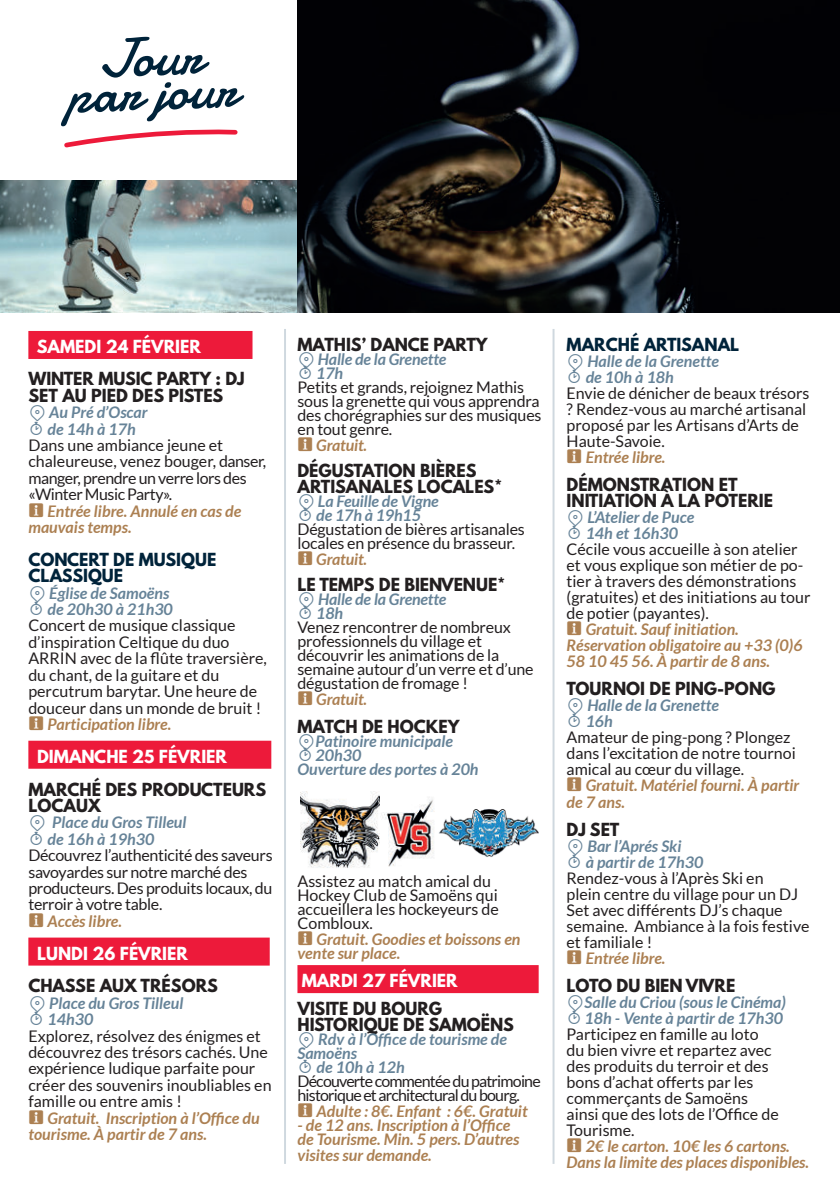
<style>
.page{position:relative;width:840px;height:1191px;background:#fff}
.page>*{position:absolute;margin:0;border:0;box-sizing:border-box;transform-origin:0 0}
.t1{font:54.6px "Damion";color:#00233a}
.t2{font:16px/16px "Lato";color:#231f20}
.t3{font:italic 700 16px/16px "Lato";color:#ac8052}
.t4{font:italic 700 16px/16px "Lato";color:#668398}
.t5{font:700 16px/16px "League Spartan";color:#231f20}
.t6{font:16px/16.4px "Lato";letter-spacing:-.02em;color:#231f20}
.t7{font:16px/16.4px "Lato";letter-spacing:-.03em;color:#231f20}
.t8{font:16px/14px "Lato";letter-spacing:-.05em;color:#231f20}
.t9{font:700 16px "League Spartan";color:#fff}
.t10{font:700 16px/16.4px "League Spartan";color:#00233a}
</style>
<div class="page">
<img style="left:0;top:181px;width:297px;height:131px">
<img style="left:297px;top:0;width:542px;height:312px">
<hr style="left:284px;top:329px;width:2px;height:834px;background:#668398">
<hr style="left:552px;top:329px;width:2px;height:834px;background:#668398">
<div style="left:297px;top:965px;width:241px;height:28px;background:#ed1a3a"></div>
<div style="left:28px;top:331px;width:224px;height:28px;background:#ed1a3a"></div>
<div style="left:28px;top:740px;width:243px;height:28px;background:#ed1a3a"></div>
<div style="left:28px;top:937px;width:241px;height:28px;background:#ed1a3a"></div>
<svg style="left:64px;top:129px;width:174px;height:19px"></svg>
<img style="left:301px;top:791px;width:58px;height:77px">
<img style="left:447px;top:809px;width:91px;height:48px">
<img style="left:359px;top:791px;width:88px;height:77px">
<h1 class="t1" style="left:98px;top:39px;width:105px;rotate:-2deg">Jour</h1>
<h1 class="t1" style="left:66px;top:74px;width:172px;rotate:-2deg">par jour</h1>
<p class="t9" style="left:37px;top:334px;width:165px">SAMEDI 24 FÉVRIER</p>
<p class="t5" style="left:28px;top:369px;width:218px">WINTER MUSIC PARTY : DJ<br>SET AU PIED DES PISTES</p>
<p class="t4" style="left:47px;top:404px;width:102px">Au Pré d’Oscar de 14h à 17h</p>
<p class="t7" style="left:28px;top:437px;width:239px">Dans une ambiance jeune et chaleureuse, venez bouger, danser, manger, prendre un verre lors des «Winter Music Party».</p>
<p class="t3" style="left:28px;top:503px;width:214px;text-indent:19px">Entrée libre. Annulé en cas de mauvais temps.</p>
<p class="t10" style="left:28px;top:550px;width:189px">CONCERT DE MUSIQUE<br>CLASSIQUE</p>
<p class="t4" style="left:47px;top:585px;width:127px">Église de Samoëns de 20h30 à 21h30</p>
<p class="t2" style="left:28px;top:617px;width:240px">Concert de musique classique d’inspiration Celtique du duo<br>ARRIN avec de la flûte traversière, du chant, de la guitare et du percutrum barytar. Une heure de douceur dans un monde de bruit !</p>
<p class="t3" style="left:47px;top:716px;width:125px">Participation libre.</p>
<p class="t9" style="left:37px;top:744px;width:191px">DIMANCHE 25 FÉVRIER</p>
<p class="t5" style="left:28px;top:779px;width:239px">MARCHÉ DES PRODUCTEURS<br>LOCAUX</p>
<p class="t4" style="left:47px;top:814px;width:140px;text-indent:5px">Place du Gros Tilleul de 16h à 19h30</p>
<p class="t6" style="left:28px;top:847px;width:246px">Découvrez l’authenticité des saveurs savoyardes sur notre marché des producteurs. Des produits locaux, du terroir à votre table.</p>
<p class="t3" style="left:47px;top:913px;width:76px">Accès libre.</p>
<p class="t9" style="left:37px;top:941px;width:152px">LUNDI 26 FÉVRIER</p>
<p class="t5" style="left:28px;top:976px;width:191px">CHASSE AUX TRÉSORS</p>
<p class="t4" style="left:47px;top:995px;width:137px">Place du Gros Tilleul<br>14h30</p>
<p class="t2" style="left:28px;top:1027px;width:244px">Explorez, résolvez des énigmes et découvrez des trésors cachés. Une expérience ludique parfaite pour créer des souvenirs inoubliables en famille ou entre amis !</p>
<p class="t3" style="left:28px;top:1110px;width:233px;text-indent:19px">Gratuit. Inscription à l’Office du tourisme. À partir de 7 ans.</p>
<p class="t5" style="left:297px;top:335px;width:192px">MATHIS’ DANCE PARTY</p>
<p class="t4" style="left:316px;top:352px;width:132px;line-height:14px">Halle de la Grenette<br>17h</p>
<p class="t2" style="left:297px;top:380px;width:245px;line-height:14px">Petits et grands, rejoignez Mathis sous la grenette qui vous apprendra des chorégraphies sur des musiques en tout genre.</p>
<p class="t3" style="left:316px;top:437px;width:52px">Gratuit.</p>
<p class="t5" style="left:297px;top:461px;width:206px">DÉGUSTATION BIÈRES<br>ARTISANALES LOCALES*</p>
<p class="t4" style="left:316px;top:494px;width:124px;line-height:14px">La Feuille de Vigne de 17h à 19h15</p>
<p class="t2" style="left:297px;top:522px;width:229px;line-height:14px">Dégustation de bières artisanales locales en présence du brasseur.</p>
<p class="t3" style="left:316px;top:551px;width:52px">Gratuit.</p>
<p class="t5" style="left:297px;top:575px;width:209px">LE TEMPS DE BIENVENUE*</p>
<p class="t4" style="left:316px;top:592px;width:132px;line-height:14px">Halle de la Grenette<br>18h</p>
<p class="t2" style="left:297px;top:620px;width:237px;line-height:14px">Venez rencontrer de nombreux professionnels du village et découvrir les animations de la semaine autour d’un verre et d’une dégustation de fromage !</p>
<p class="t3" style="left:316px;top:691px;width:52px">Gratuit.</p>
<p class="t5" style="left:297px;top:717px;width:163px">MATCH DE HOCKEY</p>
<p class="t4" style="left:315px;top:733px;width:139px">Patinoire municipale</p>
<p class="t4" style="left:315px;top:747px;width:47px">20h30</p>
<p class="t4" style="left:297px;top:761px;width:183px">Ouverture des portes à 20h</p>
<p class="t2" style="left:297px;top:874px;width:203px;line-height:14px">Assistez au match amical du<br>Hockey Club de Samoëns qui accueillera les hockeyeurs de<br>Combloux.</p>
<p class="t3" style="left:297px;top:932px;width:224px;line-height:14px;text-indent:19px">Gratuit. Goodies et boissons en vente sur place.</p>
<p class="t9" style="left:302px;top:968px;width:157px">MARDI 27 FÉVRIER</p>
<p class="t5" style="left:297px;top:999px;width:218px">VISITE DU BOURG<br>HISTORIQUE DE SAMOËNS</p>
<p class="t4" style="left:318px;top:1031px;width:190px">Rdv à l’Office de tourisme de</p>
<p class="t4" style="left:297px;top:1045px;width:61px">Samoëns</p>
<p class="t4" style="left:316px;top:1059px;width:90px">de 10h à 12h</p>
<p class="t8" style="left:297px;top:1074px;width:245px">Découverte commentée du patrimoine historique et architectural du bourg.</p>
<p class="t3" style="left:316px;top:1103px;width:212px">Adulte : 8€. Enfant : 6€. Gratuit</p>
<p class="t3" style="left:297px;top:1118px;width:223px;line-height:14px">- de 12 ans. Inscription à l’Office de Tourisme. Min. 5 pers. D’autres</p>
<p class="t3" style="left:297px;top:1147px;width:136px">visites sur demande.</p>
<p class="t10" style="left:566px;top:335px;width:174px">MARCHÉ ARTISANAL</p>
<p class="t4" style="left:585px;top:353px;width:135px">Halle de la Grenette de 10h à 18h</p>
<p class="t2" style="left:566px;top:385px;width:244px">Envie de dénicher de beaux trésors ? Rendez-vous au marché artisanal proposé par les Artisans d’Arts de<br>Haute-Savoie.</p>
<p class="t3" style="left:585px;top:449px;width:81px">Entrée libre.</p>
<p class="t5" style="left:566px;top:475px;width:208px">DÉMONSTRATION ET<br>INITIATION À LA POTERIE</p>
<p class="t4" style="left:585px;top:509px;width:110px">L’Atelier de Puce<br>14h et 16h30</p>
<p class="t2" style="left:566px;top:541px;width:245px">Cécile vous accueille à son atelier et vous explique son métier de po&shy;tier à travers des démonstrations (gratuites) et des initiations au tour de potier (payantes).</p>
<p class="t3" style="left:566px;top:621px;width:237px;text-indent:19px">Gratuit. Sauf initiation.<br>Réservation obligatoire au +33 (0)6<br>58 10 45 56. À partir de 8 ans.</p>
<p class="t5" style="left:566px;top:679px;width:210px">TOURNOI DE PING-PONG</p>
<p class="t4" style="left:585px;top:697px;width:135px">Halle de la Grenette<br>16h</p>
<p class="t2" style="left:566px;top:729px;width:231px">Amateur de ping-pong ? Plongez dans l’excitation de notre tournoi amical au cœur du village.</p>
<p class="t3" style="left:566px;top:777px;width:234px;text-indent:19px">Gratuit. Matériel fourni. À partir de 7 ans.</p>
<p class="t5" style="left:566px;top:820px;width:54px">DJ SET</p>
<p class="t4" style="left:585px;top:838px;width:119px">Bar l’Aprés Ski<br>à partir de 17h30</p>
<p class="t2" style="left:566px;top:870px;width:244px">Rendez-vous à l’Après Ski en<br>plein centre du village pour un DJ<br>Set avec différents DJ’s chaque semaine. Ambiance à la fois festive et familiale !</p>
<p class="t3" style="left:585px;top:950px;width:81px">Entrée libre.</p>
<p class="t5" style="left:566px;top:976px;width:170px">LOTO DU BIEN VIVRE</p>
<p class="t4" style="left:584px;top:994px;width:203px">Salle du Criou (sous le Cinéma)<br>18h - Vente à partir de 17h30</p>
<p class="t2" style="left:566px;top:1026px;width:213px">Participez en famille au loto du bien vivre et repartez avec des produits du terroir et des bons d’achat offerts par les commerçants de Samoëns ainsi que des lots de l’Office de<br>Tourisme.</p>
<p class="t3" style="left:566px;top:1138px;width:244px;text-align:center">2€ le carton. 10€ les 6 cartons.<br>Dans la limite des places disponibles.</p>
</div>
